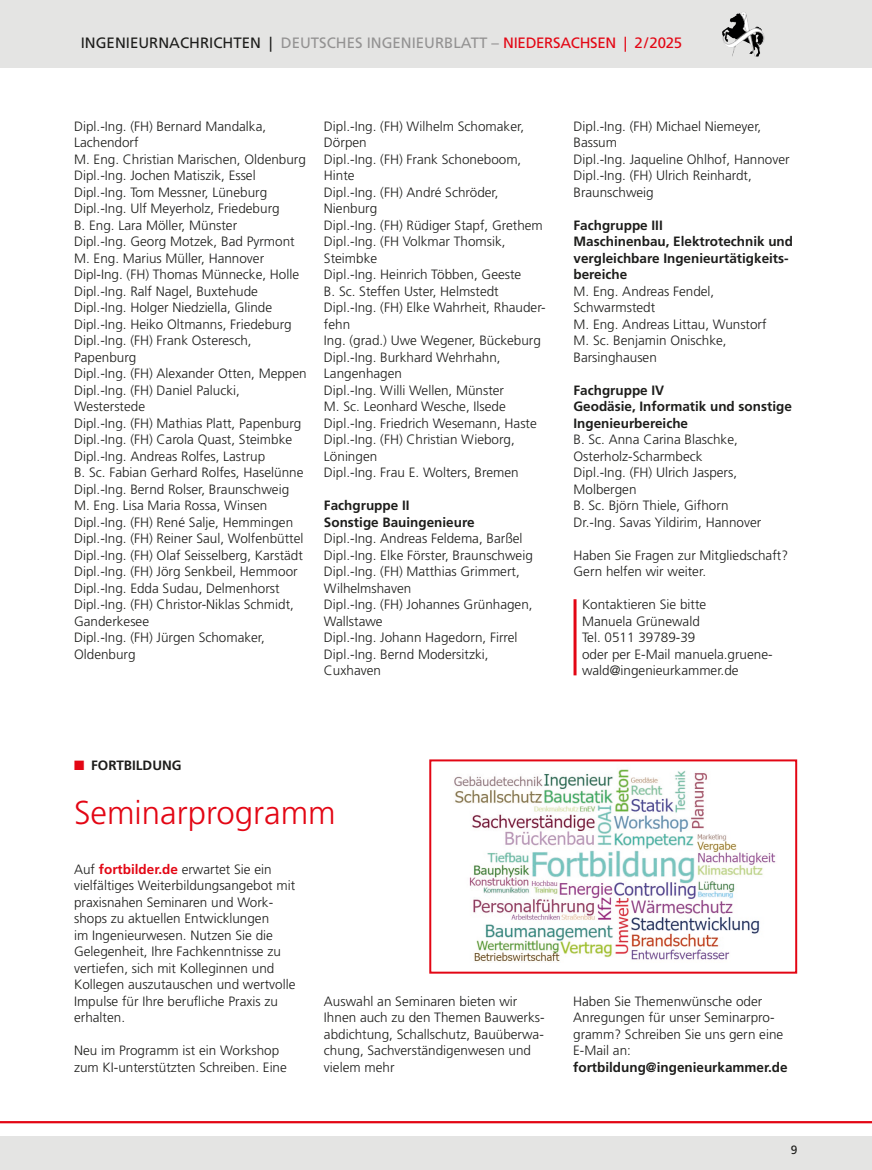
<style>
.page{position:relative;width:872px;height:1170px;background:#fff}
.page>*{position:absolute;margin:0;border:0;box-sizing:border-box;transform-origin:0 0}
.Headline{font:300 33px "Frutiger LT Std";color:#e30614}
.t1{font:15px "Frutiger LT Std";color:#939292}
.Fließtext{font:300 13.5px/16.5px "Frutiger LT Std";color:#1d1d1b}
.Fließtext_Abstand{font:300 13.5px/16.5px "Frutiger LT Std";color:#1d1d1b}
.Fließtext_Bold_Schwarz{font:300 13.5px/16.5px "Frutiger LT Std";color:#1d1d1b}
.Fließtext_Bold_Schwarz-2{font:700 13.5px/16.5px "Frutiger LT Std";color:#1d1d1b}
.Fließtext_mit_roter_Linie{font:300 13.5px/16.5px "Frutiger LT Std";color:#1d1d1b}
.t2{font:12px "Frutiger LT Std";color:#1d1d1b}
.s1{color:#1d1d1b}
.s2{color:#e30614}
.s3{font-weight:700;color:#e30614}
.s4{font-weight:700}
</style>
<div class="page">
<div style="left:0;top:1135px;width:872px;height:34px;background:#e4e4e3"></div>
<hr style="left:0;top:1120px;width:872px;height:3px;background:#e30614">
<div style="left:0;top:0;width:872px;height:68px;background:#e4e4e3"></div>
<img style="left:730px;top:12px;width:13px;height:10px">
<hr style="left:573px;top:599px;width:3px;height:76px;background:#e30614">
<img style="left:454px;top:769px;width:322px;height:193px">
<div style="left:429px;top:759px;width:368px;height:214px;border:2px solid #e30614"></div>
<p class="t1" style="left:81px;top:34px;width:603px"><span class="s1">INGENIEURNACHRICHTEN |</span> DEUTSCHES INGENIEURBLATT – <span class="s2">NIEDERSACHSEN | 2/2025</span></p>
<p class="Fließtext" style="left:74px;top:118px;width:194px">Dipl.-Ing. (FH) Bernard Mandalka,<br>Lachendorf</p>
<p class="Fließtext" style="left:74px;top:151px;width:233px">M. Eng. Christian Marischen, Oldenburg</p>
<p class="Fließtext" style="left:74px;top:167px;width:183px">Dipl.-Ing. Jochen Matiszik, Essel</p>
<p class="Fließtext" style="left:74px;top:184px;width:195px">Dipl.-Ing. Tom Messner, Lüneburg</p>
<p class="Fließtext" style="left:74px;top:200px;width:207px">Dipl.-Ing. Ulf Meyerholz, Friedeburg</p>
<p class="Fließtext" style="left:74px;top:217px;width:165px">B. Eng. Lara Möller, Münster</p>
<p class="Fließtext" style="left:74px;top:233px;width:222px">Dipl.-Ing. Georg Motzek, Bad Pyrmont</p>
<p class="Fließtext" style="left:74px;top:250px;width:192px">M. Eng. Marius Müller, Hannover</p>
<p class="Fließtext" style="left:74px;top:266px;width:227px">Dipl-Ing. (FH) Thomas Münnecke, Holle</p>
<p class="Fließtext" style="left:74px;top:283px;width:185px">Dipl.-Ing. Ralf Nagel, Buxtehude</p>
<p class="Fließtext" style="left:74px;top:299px;width:200px">Dipl.-Ing. Holger Niedziella, Glinde</p>
<p class="Fließtext" style="left:74px;top:316px;width:219px">Dipl.-Ing. Heiko Oltmanns, Friedeburg</p>
<p class="Fließtext" style="left:74px;top:332px;width:179px">Dipl.-Ing. (FH) Frank Osteresch,<br>Papenburg</p>
<p class="Fließtext" style="left:74px;top:365px;width:234px">Dipl.-Ing. (FH) Alexander Otten, Meppen</p>
<p class="Fließtext" style="left:74px;top:382px;width:167px">Dipl.-Ing. (FH) Daniel Palucki,<br>Westerstede</p>
<p class="Fließtext" style="left:74px;top:415px;width:229px">Dipl.-Ing. (FH) Mathias Platt, Papenburg</p>
<p class="Fließtext" style="left:74px;top:431px;width:220px">Dipl.-Ing. (FH) Carola Quast, Steimbke</p>
<p class="Fließtext" style="left:74px;top:448px;width:193px">Dipl.-Ing. Andreas Rolfes, Lastrup</p>
<p class="Fließtext" style="left:74px;top:464px;width:231px">B. Sc. Fabian Gerhard Rolfes, Haselünne</p>
<p class="Fließtext" style="left:74px;top:481px;width:217px">Dipl.-Ing. Bernd Rolser, Braunschweig</p>
<p class="Fließtext" style="left:74px;top:497px;width:195px">M. Eng. Lisa Maria Rossa, Winsen</p>
<p class="Fließtext" style="left:74px;top:514px;width:221px">Dipl.-Ing. (FH) René Salje, Hemmingen</p>
<p class="Fließtext" style="left:74px;top:530px;width:231px">Dipl.-Ing. (FH) Reiner Saul, Wolfenbüttel</p>
<p class="Fließtext" style="left:74px;top:547px;width:230px">Dipl.-Ing. (FH) Olaf Seisselberg, Karstädt</p>
<p class="Fließtext" style="left:74px;top:563px;width:225px">Dipl.-Ing. (FH) Jörg Senkbeil, Hemmoor</p>
<p class="Fließtext" style="left:74px;top:580px;width:207px">Dipl.-Ing. Edda Sudau, Delmenhorst</p>
<p class="Fließtext" style="left:74px;top:596px;width:221px">Dipl.-Ing. (FH) Christor-Niklas Schmidt,<br>Ganderkesee</p>
<p class="Fließtext" style="left:74px;top:629px;width:192px">Dipl.-Ing. (FH) Jürgen Schomaker,<br>Oldenburg</p>
<p class="Fließtext" style="left:324px;top:118px;width:202px">Dipl.-Ing. (FH) Wilhelm Schomaker,<br>Dörpen</p>
<p class="Fließtext" style="left:324px;top:151px;width:199px">Dipl.-Ing. (FH) Frank Schoneboom,<br>Hinte</p>
<p class="Fließtext" style="left:324px;top:184px;width:176px">Dipl.-Ing. (FH) André Schröder,<br>Nienburg</p>
<p class="Fließtext" style="left:324px;top:217px;width:220px">Dipl.-Ing. (FH) Rüdiger Stapf, Grethem</p>
<p class="Fließtext" style="left:324px;top:233px;width:183px">Dipl.-Ing. (FH Volkmar Thomsik,<br>Steimbke</p>
<p class="Fließtext" style="left:324px;top:266px;width:199px">Dipl.-Ing. Heinrich Többen, Geeste</p>
<p class="Fließtext" style="left:324px;top:283px;width:176px">B. Sc. Steffen Uster, Helmstedt</p>
<p class="Fließtext" style="left:324px;top:299px;width:223px">Dipl.-Ing. (FH) Elke Wahrheit, Rhauder&shy;fehn</p>
<p class="Fließtext" style="left:324px;top:332px;width:218px">Ing. (grad.) Uwe Wegener, Bückeburg</p>
<p class="Fließtext" style="left:324px;top:349px;width:178px">Dipl.-Ing. Burkhard Wehrhahn,<br>Langenhagen</p>
<p class="Fließtext" style="left:324px;top:382px;width:182px">Dipl.-Ing. Willi Wellen, Münster</p>
<p class="Fließtext" style="left:324px;top:398px;width:183px">M. Sc. Leonhard Wesche, Ilsede</p>
<p class="Fließtext" style="left:324px;top:415px;width:214px">Dipl.-Ing. Friedrich Wesemann, Haste</p>
<p class="Fließtext" style="left:324px;top:431px;width:192px">Dipl.-Ing. (FH) Christian Wieborg,<br>Löningen</p>
<p class="Fließtext" style="left:324px;top:464px;width:196px">Dipl.-Ing. Frau E. Wolters, Bremen</p>
<p class="Fließtext_Bold_Schwarz-2" style="left:324px;top:497px;width:87px">Fachgruppe II</p>
<p class="Fließtext_Bold_Schwarz-2" style="left:324px;top:514px;width:152px">Sonstige Bauingenieure</p>
<p class="Fließtext_Bold_Schwarz" style="left:324px;top:530px;width:200px">Dipl.-Ing. Andreas Feldema, Barßel</p>
<p class="Fließtext_Bold_Schwarz" style="left:324px;top:547px;width:210px">Dipl.-Ing. Elke Förster, Braunschweig</p>
<p class="Fließtext_Bold_Schwarz" style="left:324px;top:563px;width:197px">Dipl.-Ing. (FH) Matthias Grimmert,<br>Wilhelmshaven</p>
<p class="Fließtext_Bold_Schwarz" style="left:324px;top:596px;width:210px">Dipl.-Ing. (FH) Johannes Grünhagen,<br>Wallstawe</p>
<p class="Fließtext_Bold_Schwarz" style="left:324px;top:629px;width:195px">Dipl.-Ing. Johann Hagedorn, Firrel</p>
<p class="Fließtext_Bold_Schwarz" style="left:324px;top:646px;width:166px">Dipl.-Ing. Bernd Modersitzki,<br>Cuxhaven</p>
<p class="Fließtext_Bold_Schwarz" style="left:573px;top:118px;width:189px">Dipl.-Ing. (FH) Michael Niemeyer,<br>Bassum</p>
<p class="Fließtext_Bold_Schwarz" style="left:573px;top:151px;width:218px">Dipl.-Ing. Jaqueline Ohlhof, Hannover</p>
<p class="Fließtext_Bold_Schwarz" style="left:573px;top:167px;width:180px">Dipl.-Ing. (FH) Ulrich Reinhardt,<br>Braunschweig</p>
<p class="Fließtext_Bold_Schwarz-2" style="left:573px;top:217px;width:91px">Fachgruppe III</p>
<p class="Fließtext_Bold_Schwarz-2" style="left:573px;top:233px;width:221px">Maschinenbau, Elektrotechnik und vergleichbare Ingenieurtätigkeits&shy;bereiche</p>
<p class="Fließtext_Bold_Schwarz" style="left:573px;top:283px;width:142px">M. Eng. Andreas Fendel,<br>Schwarmstedt</p>
<p class="Fließtext_Bold_Schwarz" style="left:573px;top:316px;width:195px">M. Eng. Andreas Littau, Wunstorf</p>
<p class="Fließtext_Bold_Schwarz" style="left:573px;top:332px;width:155px">M. Sc. Benjamin Onischke,<br>Barsinghausen</p>
<p class="Fließtext_Bold_Schwarz-2" style="left:573px;top:382px;width:92px">Fachgruppe IV</p>
<p class="Fließtext_Bold_Schwarz-2" style="left:573px;top:398px;width:220px">Geodäsie, Informatik und sonstige<br>Ingenieurbereiche</p>
<p class="Fließtext_Bold_Schwarz" style="left:573px;top:431px;width:166px">B. Sc. Anna Carina Blaschke,<br>Osterholz-Scharmbeck</p>
<p class="Fließtext_Bold_Schwarz" style="left:573px;top:464px;width:165px">Dipl.-Ing. (FH) Ulrich Jaspers,<br>Molbergen</p>
<p class="Fließtext_Bold_Schwarz" style="left:573px;top:497px;width:157px">B. Sc. Björn Thiele, Gifhorn</p>
<p class="Fließtext_Bold_Schwarz" style="left:573px;top:514px;width:189px">Dr.-Ing. Savas Yildirim, Hannover</p>
<p class="Fließtext" style="left:573px;top:547px;width:216px">Haben Sie Fragen zur Mitgliedschaft?<br>Gern helfen wir weiter.</p>
<p class="Fließtext_mit_roter_Linie" style="left:582px;top:596px;width:126px">Kontaktieren Sie bitte<br>Manuela Grünewald</p>
<p class="Fließtext_mit_roter_Linie" style="left:582px;top:629px;width:115px">Tel. 0511 39789-39</p>
<p class="Fließtext_mit_roter_Linie" style="left:582px;top:646px;width:192px">oder per E-Mail manuela.gruene&shy;wald@ingenieurkammer.de</p>
<p class="Fließtext_Bold_Schwarz-2" style="left:74px;top:756px;width:109px"><span class="s2">■</span> FORTBILDUNG</p>
<p class="Headline" style="left:74px;top:793px;width:263px">Seminarprogramm</p>
<p class="Fließtext_Abstand" style="left:74px;top:860px;width:223px">Auf <span class="s3">fortbilder.de</span> erwartet Sie ein vielfältiges Weiterbildungsangebot mit praxisnahen Seminaren und Work&shy;shops zu aktuellen Entwicklungen<br>im Ingenieurwesen. Nutzen Sie die Gelegenheit, Ihre Fachkenntnisse zu vertiefen, sich mit Kolleginnen und Kollegen auszutauschen und wertvolle Impulse für Ihre berufliche Praxis zu erhalten.</p>
<p class="Fließtext_Abstand" style="left:74px;top:1042px;width:214px">Neu im Programm ist ein Workshop zum KI-unterstützten Schreiben. Eine</p>
<p class="Fließtext_Abstand" style="left:324px;top:992px;width:222px">Auswahl an Seminaren bieten wir<br>Ihnen auch zu den Themen Bauwerks&shy;abdichtung, Schallschutz, Bauüberwa&shy;chung, Sachverständigenwesen und vielem mehr</p>
<p class="Fließtext_Abstand" style="left:573px;top:992px;width:216px">Haben Sie Themenwünsche oder<br>Anregungen für unser Seminarpro&shy;gramm? Schreiben Sie uns gern eine<br>E-Mail an: <span class="s4">fortbildung@ingenieurkammer.de</span></p>
<p class="t2" style="left:791px;top:1142px;width:8px">9</p>
</div>
